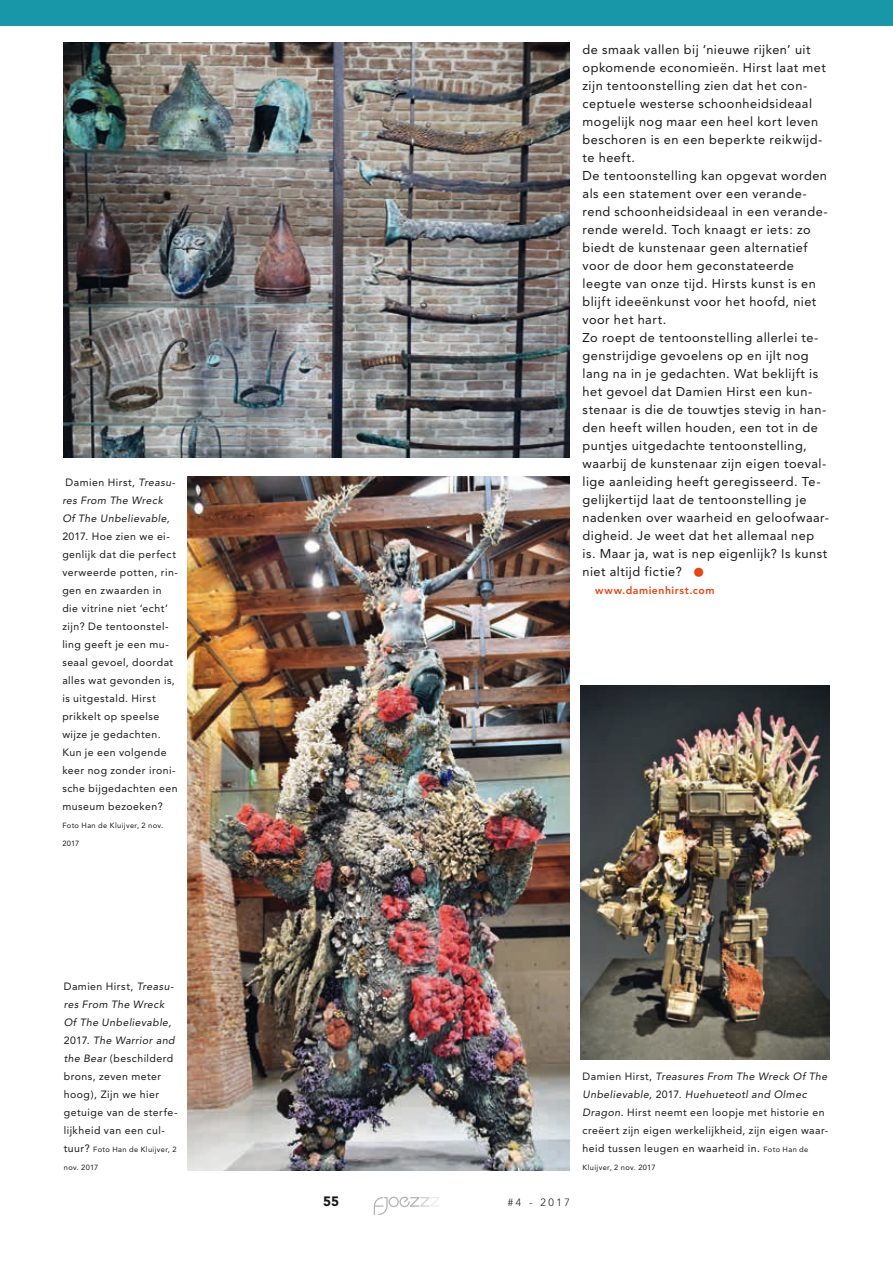
<style>
.page{position:relative;width:893px;height:1263px;background:#fff}
.page>*{position:absolute;margin:0;border:0;box-sizing:border-box;transform-origin:0 0}
.t1{font:900 13.5px "Avenir";color:#1a171c}
.t2{font:12.75px/18px "Avenir";letter-spacing:.04em;color:#1a171c}
.t3{font:10.5px/18px "Avenir";letter-spacing:.045em;color:#1a171c}
.t4{font:italic 10.5px/18px "Avenir";letter-spacing:.045em;color:#1a171c}
.t5{font:800 10.5px "Avenir";letter-spacing:.05em;color:#e64515}
.t6{font:300 10.5px "Avenir";color:#1a171c}
.t7{font:7.5px "Avenir";letter-spacing:.045em;color:#1a171c}
.s1{font-style:normal}
.s2{font-style:italic}
.s3{font-size:10.5px}
.s4{font-family:"Newspaper Pi BT";color:#e64515}
.s5{font-size:7.5px}
</style>
<div class="page">
<svg style="left:374px;top:1197px;width:66px;height:18px"></svg>
<div style="left:0;top:0;width:893px;height:26px;background:#1797a7"></div>
<img style="left:64px;top:43px;width:506px;height:414px">
<img style="left:580px;top:686px;width:249px;height:373px">
<img style="left:187px;top:476px;width:383px;height:694px">
<p class="t4" style="left:62px;top:473px;width:114px;text-indent:3px"><span class="s1">Damien Hirst,</span> Treasu&shy;res From The Wreck<br>Of The Unbelievable,</p>
<p class="t3" style="left:62px;top:527px;width:117px">2017. Hoe zien we ei&shy;genlijk dat die perfect verweerde potten, rin&shy;gen en zwaarden in die vitrine niet ‘echt’ zijn? De tentoonstel&shy;ling geeft je een mu&shy;seaal gevoel, doordat alles wat gevonden is, is uitgestald. Hirst prikkelt op speelse wijze je gedachten.<br>Kun je een volgende keer nog zonder ironi&shy;sche bijgedachten een museum bezoeken?</p>
<p class="t7" style="left:62px;top:821px;width:102px">Foto Han de Kluijver, 2 nov.</p>
<p class="t7" style="left:62px;top:839px;width:19px">2017</p>
<p class="t3" style="left:64px;top:977px;width:115px">Damien Hirst, <span class="s2">Treasu&shy;res From The Wreck<br>Of The Unbelievable,<br></span>2017. <span class="s2">The Warrior and the Bear</span> (beschilderd brons, zeven meter hoog), Zijn we hier getuige van de sterfe&shy;lijkheid van een cul-</p>
<p class="t7" style="left:64px;top:1145px;width:114px"><span class="s3">tuur?</span> Foto Han de Kluijver, 2</p>
<p class="t7" style="left:64px;top:1163px;width:36px">nov. 2017</p>
<p class="t2" style="left:583px;top:41px;width:248px">de smaak vallen bij ‘nieuwe rijken’ uit opkomende economieën. Hirst laat met zijn tentoonstelling zien dat het con&shy;ceptuele westerse schoonheidsideaal mogelijk nog maar een heel kort leven beschoren is en een beperkte reikwijd&shy;te heeft.<br>De tentoonstelling kan opgevat worden als een statement over een verande&shy;rend schoonheidsideaal in een verande&shy;rende wereld. Toch knaagt er iets: zo biedt de kunstenaar geen alternatief voor de door hem geconstateerde leegte van onze tijd. Hirsts kunst is en blijft ideeënkunst voor het hoofd, niet voor het hart.<br>Zo roept de tentoonstelling allerlei te&shy;genstrijdige gevoelens op en ijlt nog lang na in je gedachten. Wat beklijft is het gevoel dat Damien Hirst een kun&shy;stenaar is die de touwtjes stevig in han&shy;den heeft willen houden, een tot in de puntjes uitgedachte tentoonstelling, waarbij de kunstenaar zijn eigen toeval&shy;lige aanleiding heeft geregisseerd. Te&shy;gelijkertijd laat de tentoonstelling je nadenken over waarheid en geloofwaar&shy;digheid. Je weet dat het allemaal nep is. Maar ja, wat is nep eigenlijk? Is kunst niet altijd fictie? <span class="s4">w</span></p>
<p class="t5" style="left:595px;top:584px;width:121px">www.damienhirst.com</p>
<p class="t1" style="left:323px;top:1193px;width:17px">55</p>
<p class="t6" style="left:508px;top:1196px;width:63px">#4 - 2017</p>
<p class="t3" style="left:583px;top:1067px;width:247px">Damien Hirst, <span class="s2">Treasures From The Wreck Of The Unbelievable,</span> 2017. <span class="s2">Huehueteotl and Olmec Dragon</span>. Hirst neemt een loopje met historie en creëert zijn eigen werkelijkheid, zijn eigen waar&shy;heid tussen leugen en waarheid in. <span class="s5">Foto Han de</span></p>
<p class="t7" style="left:583px;top:1163px;width:74px">Kluijver, 2 nov. 2017</p>
</div>
